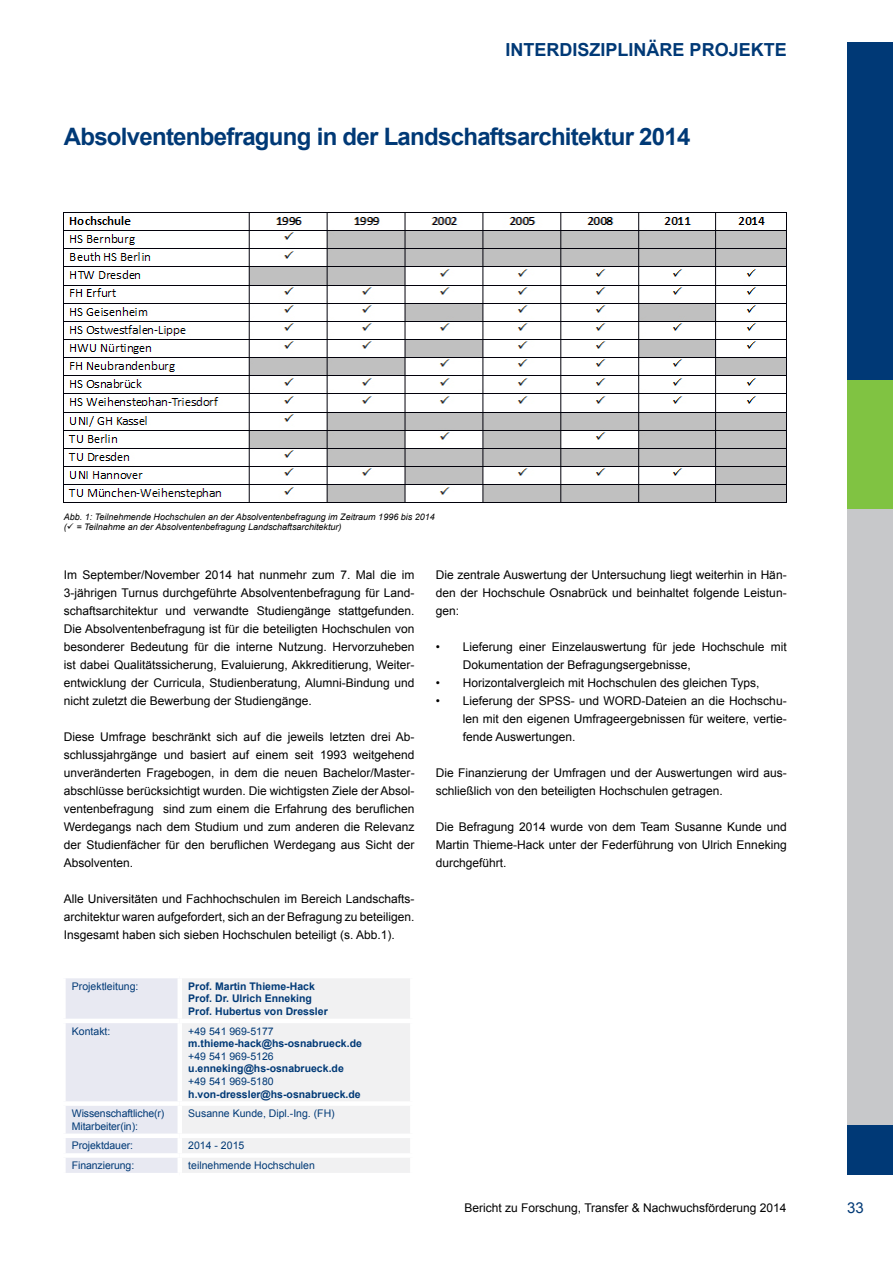
<style>
.page{position:relative;width:893px;height:1263px;background:#fff}
.page>*{position:absolute;margin:0;border:0;box-sizing:border-box;transform-origin:0 0}
.t1{font:700 24px "Arial";letter-spacing:-.03em;color:#003976}
.t2{font:700 18px "Arial";color:#003976}
.t3{font:15px "Arial";color:#003976}
.t4{font:12px/18px "Arial";color:#000;text-align:justify}
.t5{font:10.5px/12.6px "Arial";color:#003976}
.t6{font:700 10.5px/12.6px "Arial";color:#003976}
.t7{font:italic 9px/10.8px "Arial";color:#000}
</style>
<div class="page">
<div style="left:847px;top:1110px;width:46px;height:65px;background:#003976"></div>
<div style="left:847px;top:443px;width:46px;height:681px;background:#c7c8ca"></div>
<div style="left:847px;top:356px;width:46px;height:152px;background:#80c342"></div>
<div style="left:847px;top:43px;width:46px;height:336px;background:#003976"></div>
<div style="left:66px;top:978px;width:112px;height:195px;background:#e8e9f2"></div>
<div style="left:182px;top:979px;width:228px;height:194px;background:#f1f1f2"></div>
<hr style="left:61px;top:1019px;width:119px;height:4px;background:#fff">
<hr style="left:180px;top:1019px;width:235px;height:4px;background:#fff">
<div style="left:61px;top:1101px;width:119px;height:5px;background:#fff"></div>
<div style="left:180px;top:1101px;width:235px;height:5px;background:#fff"></div>
<div style="left:61px;top:1133px;width:119px;height:5px;background:#fff"></div>
<div style="left:180px;top:1133px;width:235px;height:5px;background:#fff"></div>
<div style="left:61px;top:1153px;width:119px;height:5px;background:#fff"></div>
<div style="left:180px;top:1153px;width:235px;height:5px;background:#fff"></div>
<img style="left:64px;top:212px;width:723px;height:290px">
<hr style="left:67px;top:262px;width:34px;height:2px;background:#fff">
<hr style="left:83px;top:406px;width:144px;height:2px;background:#fff">
<h2 class="t2" style="left:506px;top:37px;width:12px">inter</h2>
<h2 class="t2" style="left:560px;top:37px;width:22px">diszi</h2>
<h2 class="t2" style="left:606px;top:37px;width:170px">plinäre projekte</h2>
<h1 class="t1" style="left:64px;top:121px;width:628px">Absolventenbefragung in der Landschaftsarchitektur 2014</h1>
<p class="t7" style="left:64px;top:511px;width:373px">Abb. 1: Teilnehmende Hochschulen an der Absolventenbefragung im Zeitraum 1996 bis 2014 (✓ = Teilnahme an der Absolventenbefragung Landschaftsarchitektur)</p>
<p class="t4" style="left:64px;top:565px;width:352px">Im September/November 2014 hat nunmehr zum 7. Mal die im 3-jährigen Turnus durchgeführte Absolventenbefragung für Land&shy;schaftsarchitektur und verwandte Studiengänge stattgefunden.<br>Die Absolventenbefragung ist für die beteiligten Hochschulen von besonderer Bedeutung für die interne N utzung. Hervorzuheben ist dabei Qualitätssicherung, Evaluierung, Akkreditierung, Weiter&shy;entwicklung der Curricula, Studienberatung, Alumni-Bindung und nicht zuletzt die Bewerbung der Studiengänge.</p>
<p class="t4" style="left:64px;top:727px;width:352px">Diese U mfrage beschränkt sich auf die jeweils letzten drei Ab&shy;schlussjahrgänge und basiert auf einem seit 1993 weitgehend unveränderten Fragebogen, in dem die neuen Bachelor/Master&shy;abschlüsse berücksichtigt wurden. Die wichtigsten Ziele der Absol&shy;ventenbefragung sind zum einem die Erfahrung des beruflichen Werdegangs nach dem Studium und zum anderen die Relevanz der Studienfächer für den beruflichen Werdegang aus Sicht der Absolventen.</p>
<p class="t4" style="left:64px;top:889px;width:352px">Alle U niversitäten und Fachhochschulen im Bereich Landschafts&shy;architektur waren aufgefordert, sich an der Befragung zu beteiligen.<br>Insgesamt haben sich sieben Hochschulen beteiligt (s. Abb.1).</p>
<p class="t5" style="left:72px;top:980px;width:68px">Projektleitung:</p>
<p class="t6" style="left:188px;top:980px;width:141px">Prof. Martin Thieme-Hack<br>Prof. Dr. Ulrich Enneking<br>Prof. Hubertus von Dressler</p>
<p class="t5" style="left:72px;top:1025px;width:40px">Kontakt:</p>
<p class="t5" style="left:188px;top:1025px;width:87px">+49 541 969-5177</p>
<p class="t6" style="left:188px;top:1037px;width:175px">m.thieme-hack@hs-osnabrueck.de</p>
<p class="t5" style="left:188px;top:1050px;width:87px">+49 541 969-5126</p>
<p class="t6" style="left:188px;top:1063px;width:157px">u.enneking@hs-osnabrueck.de</p>
<p class="t5" style="left:188px;top:1075px;width:87px">+49 541 969-5180</p>
<p class="t6" style="left:188px;top:1088px;width:174px">h.von-dressler@hs-osnabrueck.de</p>
<p class="t5" style="left:72px;top:1107px;width:94px">Wissenschaftliche(r)<br>Mitarbeiter(in):</p>
<p class="t5" style="left:188px;top:1107px;width:148px">Susanne Kunde, Dipl.-Ing. (FH)</p>
<p class="t5" style="left:72px;top:1139px;width:63px">Projektdauer:</p>
<p class="t5" style="left:188px;top:1139px;width:58px">2014 - 2015</p>
<p class="t5" style="left:72px;top:1159px;width:64px">Finanzierung:</p>
<p class="t5" style="left:188px;top:1159px;width:128px">teilnehmende Hochschulen</p>
<p class="t4" style="left:436px;top:566px;width:352px">Die zentrale Auswertung der U ntersuchung liegt weiterhin in Hän&shy;den der Hochschule Osnabrück und beinhaltet folgende Leistun&shy;gen:</p>
<p class="t4" style="left:463px;top:638px;width:325px;text-indent:-27px">• Lieferung einer Einzelauswertung für jede Hochschule mit<br>Dokumentation der Befragungsergebnisse,</p>
<p class="t4" style="left:436px;top:674px;width:325px">• Horizontalvergleich mit Hochschulen des gleichen Typs,</p>
<p class="t4" style="left:436px;top:692px;width:107px">• Lieferung der SPSS</p>
<p class="t4" style="left:571px;top:692px;width:38px">- und WORD</p>
<p class="t4" style="left:463px;top:692px;width:325px;text-indent:179px">-Dateien an die Hochschu&shy;len mit den eigenen U mfrageergebnissen für weitere, vertie&shy;fende Auswertungen.</p>
<p class="t4" style="left:436px;top:764px;width:352px">Die Finanzierung der U mfragen und der Auswertungen wird aus&shy;schließlich von den beteiligten Hochschulen getragen.</p>
<p class="t4" style="left:436px;top:818px;width:352px">Die Befragung 2014 wurde von dem Team Susanne Kunde und Martin Thieme-Hack unter der Federführung von U lrich Enneking durchgeführt.</p>
<p class="t4" style="left:464px;top:1199px;width:324px">Bericht zu Forschung, Transfer &amp; Nachwuchsförderung 2014</p>
<p class="t3" style="left:847px;top:1197px;width:18px">33</p>
</div>
